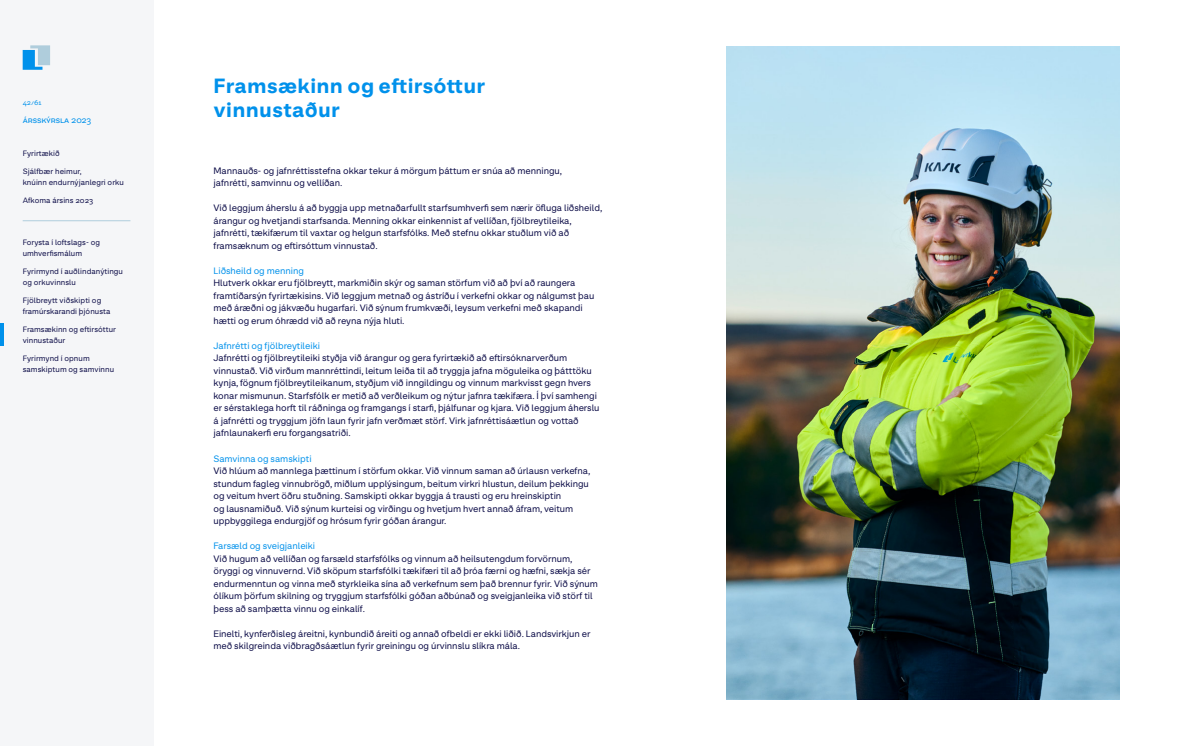
<style>
.page{position:relative;width:1191px;height:746px;background:#fff}
.page>*{position:absolute;margin:0;border:0;box-sizing:border-box;transform-origin:0 0}
.t1{font:700 20px/24px "LV Sans";letter-spacing:.02em;color:#0091eb}
.t2{font:9px/12.5px "LV Sans";color:#0a0a46}
.t3{font:9px "LV Sans";color:#0091eb}
.t4{font:8.8px "LV Sans";color:#0091eb}
.t5{font:7.5px/11px "LV Sans";letter-spacing:.01em;color:#0a0a46}
.t6{font:7px "LV Sans";color:#0091eb}
</style>
<div class="page">
<div style="left:0;top:0;width:153px;height:746px;background:#f5f6f8"></div>
<svg style="left:23px;top:45px;width:27px;height:25px"></svg>
<hr style="left:23px;top:220px;width:107px;height:1px;background:#afcddc">
<img style="left:726px;top:46px;width:393px;height:653px">
<hr style="left:0;top:323px;width:3px;height:23px;background:#0091eb">
<p class="t6" style="left:23px;top:98px;width:20px">42/61</p>
<p class="t4" style="left:23px;top:114px;width:70px">Ársskýrsla 2023</p>
<p class="t5" style="left:23px;top:147px;width:38px">Fyrirtækið</p>
<p class="t5" style="left:23px;top:165px;width:103px">Sjálfbær heimur,<br>knúinn endurnýjanlegri orku</p>
<p class="t5" style="left:23px;top:195px;width:72px">Afkoma ársins 2023</p>
<p class="t5" style="left:23px;top:236px;width:79px">Forysta í loftslags- og umhverfismálum</p>
<p class="t5" style="left:23px;top:265px;width:102px">Fyrirmynd í auðlindanýtingu og orkuvinnslu</p>
<p class="t5" style="left:23px;top:294px;width:89px">Fjölbreytt viðskipti og framúrskarandi þjónusta</p>
<p class="t5" style="left:23px;top:323px;width:95px">Framsækinn og eftirsóttur vinnustaður</p>
<p class="t5" style="left:23px;top:353px;width:93px">Fyrirmynd í opnum samskiptum og samvinnu</p>
<h1 class="t1" style="left:213px;top:73px;width:273px">Framsækinn og eftirsóttur vinnustaður</h1>
<p class="t2" style="left:213px;top:164px;width:350px">Mannauðs- og jafnréttisstefna okkar tekur á mörgum þáttum er snúa að menningu, jafnrétti, samvinnu og vellíðan.</p>
<p class="t2" style="left:213px;top:202px;width:390px">Við leggjum áherslu á að byggja upp metnaðarfullt starfsumhverfi sem nærir öfluga liðsheild, árangur og hvetjandi starfsanda. Menning okkar einkennist af vellíðan, fjölbreytileika, jafnrétti, tækifærum til vaxtar og helgun starfsfólks. Með stefnu okkar stuðlum við að framsæknum og eftirsóttum vinnustað.</p>
<p class="t3" style="left:213px;top:265px;width:92px">Liðsheild og menning</p>
<p class="t2" style="left:213px;top:277px;width:382px">Hlutverk okkar eru fjölbreytt, markmiðin skýr og saman störfum við að því að raungera framtíðarsýn fyrirtækisins. Við leggjum metnað og ástríðu í verkefni okkar og nálgumst þau með áræðni og jákvæðu hugarfari. Við sýnum frumkvæði, leysum verkefni með skapandi hætti og erum óhrædd við að reyna nýja hluti.</p>
<p class="t3" style="left:213px;top:340px;width:108px">Jafnrétti og fjölbreytileiki</p>
<p class="t2" style="left:213px;top:352px;width:387px">Jafnrétti og fjölbreytileiki styðja við árangur og gera fyrirtækið að eftirsóknarverðum vinnustað. Við virðum mannréttindi, leitum leiða til að tryggja jafna möguleika og þátttöku kynja, fögnum fjölbreytileikanum, styðjum við inngildingu og vinnum markvisst gegn hvers konar mismunun. Starfsfólk er metið að verðleikum og nýtur jafnra tækifæra. Í því samhengi er sérstaklega horft til ráðninga og framgangs í starfi, þjálfunar og kjara. Við leggjum áherslu á jafnrétti og tryggjum jöfn laun fyrir jafn verðmæt störf. Virk jafnréttisáætlun og vottað jafnlaunakerfi eru forgangsatriði.</p>
<p class="t3" style="left:213px;top:452px;width:100px">Samvinna og samskipti</p>
<p class="t2" style="left:213px;top:464px;width:378px">Við hlúum að mannlega þættinum í störfum okkar. Við vinnum saman að úrlausn verkefna, stundum fagleg vinnubrögð, miðlum upplýsingum, beitum virkri hlustun, deilum þekkingu og veitum hvert öðru stuðning. Samskipti okkar byggja á trausti og eru hreinskiptin<br>og lausnamiðuð. Við sýnum kurteisi og virðingu og hvetjum hvert annað áfram, veitum uppbyggilega endurgjöf og hrósum fyrir góðan árangur.</p>
<p class="t3" style="left:213px;top:540px;width:103px">Farsæld og sveigjanleiki</p>
<p class="t2" style="left:213px;top:552px;width:386px">Við hugum að vellíðan og farsæld starfsfólks og vinnum að heilsutengdum forvörnum, öryggi og vinnuvernd. Við sköpum starfsfólki tækifæri til að þróa færni og hæfni, sækja sér endurmenntun og vinna með styrkleika sína að verkefnum sem það brennur fyrir. Við sýnum ólíkum þörfum skilning og tryggjum starfsfólki góðan aðbúnað og sveigjanleika við störf til þess að samþætta vinnu og einkalíf.</p>
<p class="t2" style="left:213px;top:627px;width:378px">Einelti, kynferðisleg áreitni, kynbundið áreiti og annað ofbeldi er ekki liðið. Landsvirkjun er með skilgreinda viðbragðsáætlun fyrir greiningu og úrvinnslu slíkra mála.</p>
</div>
